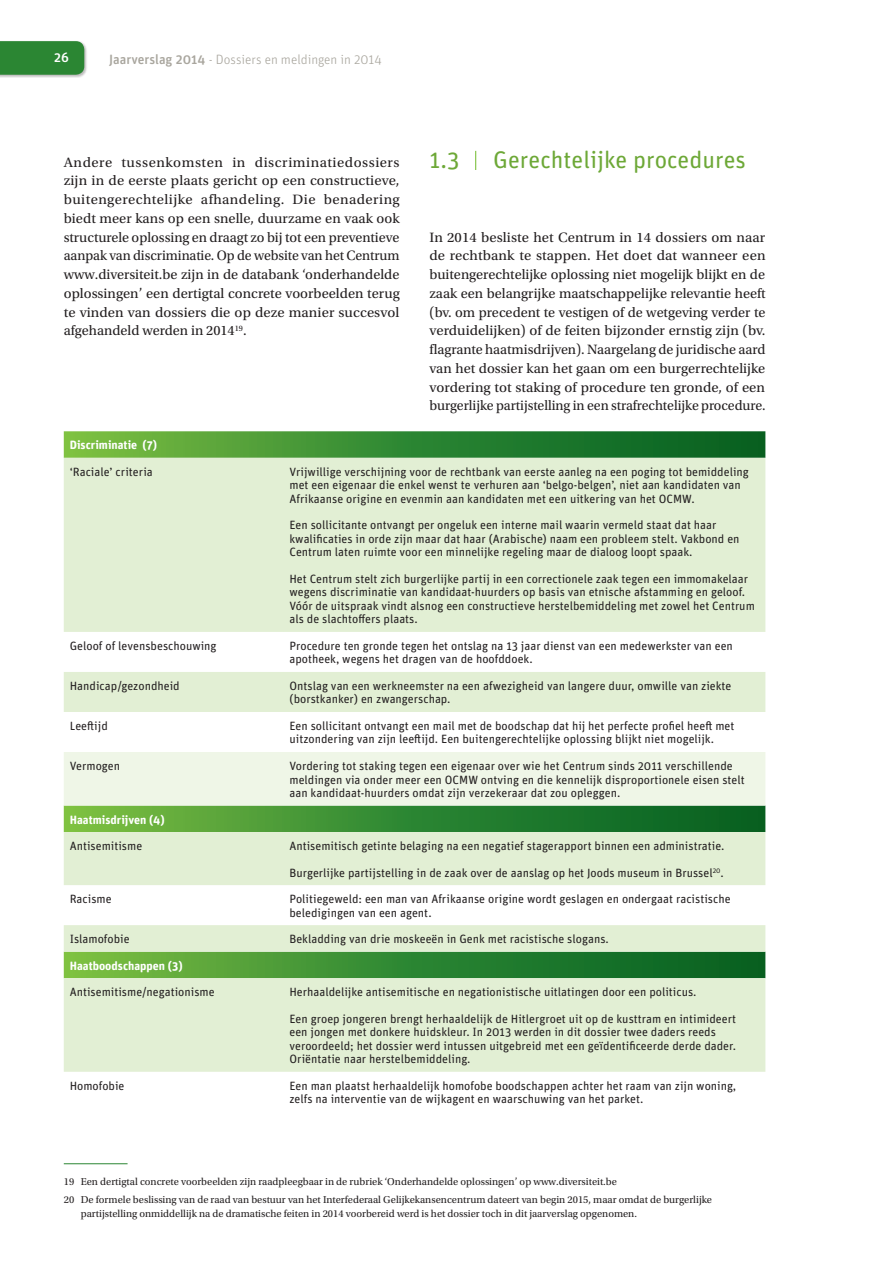
<style>
.page{position:relative;width:893px;height:1263px;background:#fff}
.page>*{position:absolute;margin:0;border:0;box-sizing:border-box;transform-origin:0 0}
.SubTitles_1_1{font:24px "Unit Rounded OT";color:#6da837}
.Texte{font:14.25px/18.8px "Utopia Std";color:#231f20;text-align:justify}
.t1{font:300 13.5px "Unit Rounded OT";color:#a9a69e}
.t2{font:500 13.5px "Unit Rounded OT";color:#fff}
.TABELTEKST{font:12px/13.5px "Unit Rounded OT";color:#231f20}
.TABELTEKST-2{font:700 12px "Unit Rounded OT";color:#fff}
.Notes{font:10.5px/13.5px "Utopia Std";color:#231f20}
.s1{font-weight:500}
</style>
<div class="page">
<div style="left:0;top:41px;width:88px;height:37px;background:#231f20;opacity:.3"></div>
<div style="left:0;top:41px;width:84px;height:34px;background:#2b8633"></div>
<svg style="left:64px;top:431px;width:701px;height:27px;background:#3b8d36"></svg>
<svg style="left:64px;top:458px;width:701px;height:614px;fill:#e2efd4"></svg>
<div style="left:64px;top:752px;width:701px;height:53px;background:#eff6e7"></div>
<svg style="left:475px;top:151px;width:1px;height:19px"></svg>
<hr style="left:64px;top:1163px;width:64px;height:1px;background:#2b8633">
<p class="t2" style="left:54px;top:49px;width:16px">26</p>
<p class="t1" style="left:109px;top:52px;width:274px"><span class="s1">Jaarverslag 2014</span> - Dossiers en meldingen in 2014</p>
<p class="Texte" style="left:64px;top:153px;width:338px">Andere tussenkomsten in discriminatiedossiers zijn in de eerste plaats gericht op een constructieve, buitengerechtelijke afhandeling. Die benadering biedt meer kans op een snelle, duurzame en vaak ook structurele oplossing en draagt zo bij tot een preventieve aanpak van discriminatie. Op de website van het Centrum www.diversiteit.be zijn in de databank ‘onderhandelde oplossingen’ een dertigtal concrete voorbeelden terug te vinden van dossiers die op deze manier succesvol afgehandeld werden in 2014<sup>19</sup>.</p>
<p class="SubTitles_1_1" style="left:429px;top:145px;width:31px">1.3</p>
<p class="SubTitles_1_1" style="left:493px;top:145px;width:254px">Gerechtelijke procedures</p>
<p class="Texte" style="left:429px;top:228px;width:338px">In 2014 besliste het Centrum in 14 dossiers om naar de rechtbank te stappen. Het doet dat wanneer een buitengerechtelijke oplossing niet mogelijk blijkt en de zaak een belangrijke maatschappelijke relevantie heeft (bv. om precedent te vestigen of de wetgeving verder te verduidelijken) of de feiten bijzonder ernstig zijn (bv. flagrante haatmisdrijven). Naargelang de juridische aard van het dossier kan het gaan om een burgerrechtelijke vordering tot staking of procedure ten gronde, of een burgerlijke partijstelling in een strafrechtelijke procedure.</p>
<p class="TABELTEKST-2" style="left:70px;top:437px;width:89px">Discriminatie (7)</p>
<p class="TABELTEKST" style="left:70px;top:465px;width:85px">‘Raciale’ criteria</p>
<p class="TABELTEKST" style="left:289px;top:465px;width:461px">Vrijwillige verschijning voor de rechtbank van eerste aanleg na een poging tot bemiddeling met een eigenaar die enkel wenst te verhuren aan ‘belgo-belgen’, niet aan kandidaten van<br>Afrikaanse origine en evenmin aan kandidaten met een uitkering van het OCMW.</p>
<p class="TABELTEKST" style="left:289px;top:518px;width:452px">Een sollicitante ontvangt per ongeluk een interne mail waarin vermeld staat dat haar kwalificaties in orde zijn maar dat haar (Arabische) naam een probleem stelt. Vakbond en<br>Centrum laten ruimte voor een minnelijke regeling maar de dialoog loopt spaak.</p>
<p class="TABELTEKST" style="left:289px;top:572px;width:467px">Het Centrum stelt zich burgerlijke partij in een correctionele zaak tegen een immomakelaar wegens discriminatie van kandidaat-huurders op basis van etnische afstamming en geloof.<br>Vóór de uitspraak vindt alsnog een constructieve herstelbemiddeling met zowel het Centrum als de slachtoffers plaats.</p>
<p class="TABELTEKST" style="left:70px;top:639px;width:148px">Geloof of levensbeschouwing</p>
<p class="TABELTEKST" style="left:289px;top:639px;width:445px">Procedure ten gronde tegen het ontslag na 13 jaar dienst van een medewerkster van een apotheek, wegens het dragen van de hoofddoek.</p>
<p class="TABELTEKST" style="left:70px;top:679px;width:111px">Handicap/gezondheid</p>
<p class="TABELTEKST" style="left:289px;top:679px;width:444px">Ontslag van een werkneemster na een afwezigheid van langere duur, omwille van ziekte (borstkanker) en zwangerschap.</p>
<p class="TABELTEKST" style="left:70px;top:719px;width:40px">Leeftijd</p>
<p class="TABELTEKST" style="left:289px;top:719px;width:446px">Een sollicitant ontvangt een mail met de boodschap dat hij het perfecte profiel heeft met uitzondering van zijn leeftijd. Een buitengerechtelijke oplossing blijkt niet mogelijk.</p>
<p class="TABELTEKST" style="left:70px;top:759px;width:52px">Vermogen</p>
<p class="TABELTEKST" style="left:289px;top:759px;width:457px">Vordering tot staking tegen een eigenaar over wie het Centrum sinds 2011 verschillende meldingen via onder meer een OCMW ontving en die kennelijk disproportionele eisen stelt aan kandidaat-huurders omdat zijn verzekeraar dat zou opleggen.</p>
<p class="TABELTEKST-2" style="left:70px;top:812px;width:97px">Haatmisdrijven (4)</p>
<p class="TABELTEKST" style="left:70px;top:839px;width:74px">Antisemitisme</p>
<p class="TABELTEKST" style="left:289px;top:839px;width:437px">Antisemitisch getinte belaging na een negatief stagerapport binnen een administratie.</p>
<p class="TABELTEKST" style="left:289px;top:865px;width:436px">Burgerlijke partijstelling in de zaak over de aanslag op het Joods museum in Brussel<sup>20</sup>.</p>
<p class="TABELTEKST" style="left:70px;top:892px;width:43px">Racisme</p>
<p class="TABELTEKST" style="left:289px;top:892px;width:443px">Politiegeweld: een man van Afrikaanse origine wordt geslagen en ondergaat racistische beledigingen van een agent.</p>
<p class="TABELTEKST" style="left:70px;top:932px;width:61px">Islamofobie</p>
<p class="TABELTEKST" style="left:289px;top:932px;width:321px">Bekladding van drie moskeeën in Genk met racistische slogans.</p>
<p class="TABELTEKST-2" style="left:70px;top:958px;width:114px">Haatboodschappen (3)</p>
<p class="TABELTEKST" style="left:70px;top:985px;width:146px">Antisemitisme/negationisme</p>
<p class="TABELTEKST" style="left:289px;top:985px;width:409px">Herhaaldelijke antisemitische en negationistische uitlatingen door een politicus.</p>
<p class="TABELTEKST" style="left:289px;top:1012px;width:448px">Een groep jongeren brengt herhaaldelijk de Hitlergroet uit op de kusttram en intimideert een jongen met donkere huidskleur. In 2013 werden in dit dossier twee daders reeds veroordeeld; het dossier werd intussen uitgebreid met een geïdentificeerde derde dader.<br>Oriëntatie naar herstelbemiddeling.</p>
<p class="TABELTEKST" style="left:70px;top:1079px;width:56px">Homofobie</p>
<p class="TABELTEKST" style="left:289px;top:1079px;width:448px">Een man plaatst herhaaldelijk homofobe boodschappen achter het raam van zijn woning, zelfs na interventie van de wijkagent en waarschuwing van het parket.</p>
<p class="Notes" style="left:64px;top:1175px;width:555px">19 Een dertigtal concrete voorbeelden zijn raadpleegbaar in de rubriek ‘Onderhandelde oplossingen’ op www.diversiteit.be</p>
<p class="Notes" style="left:81px;top:1193px;width:633px;text-indent:-17px">20 De formele beslissing van de raad van bestuur van het Interfederaal Gelijkekansencentrum dateert van begin 2015, maar omdat de burgerlijke partijstelling onmiddellijk na de dramatische feiten in 2014 voorbereid werd is het dossier toch in dit jaarverslag opgenomen.</p>
</div>
